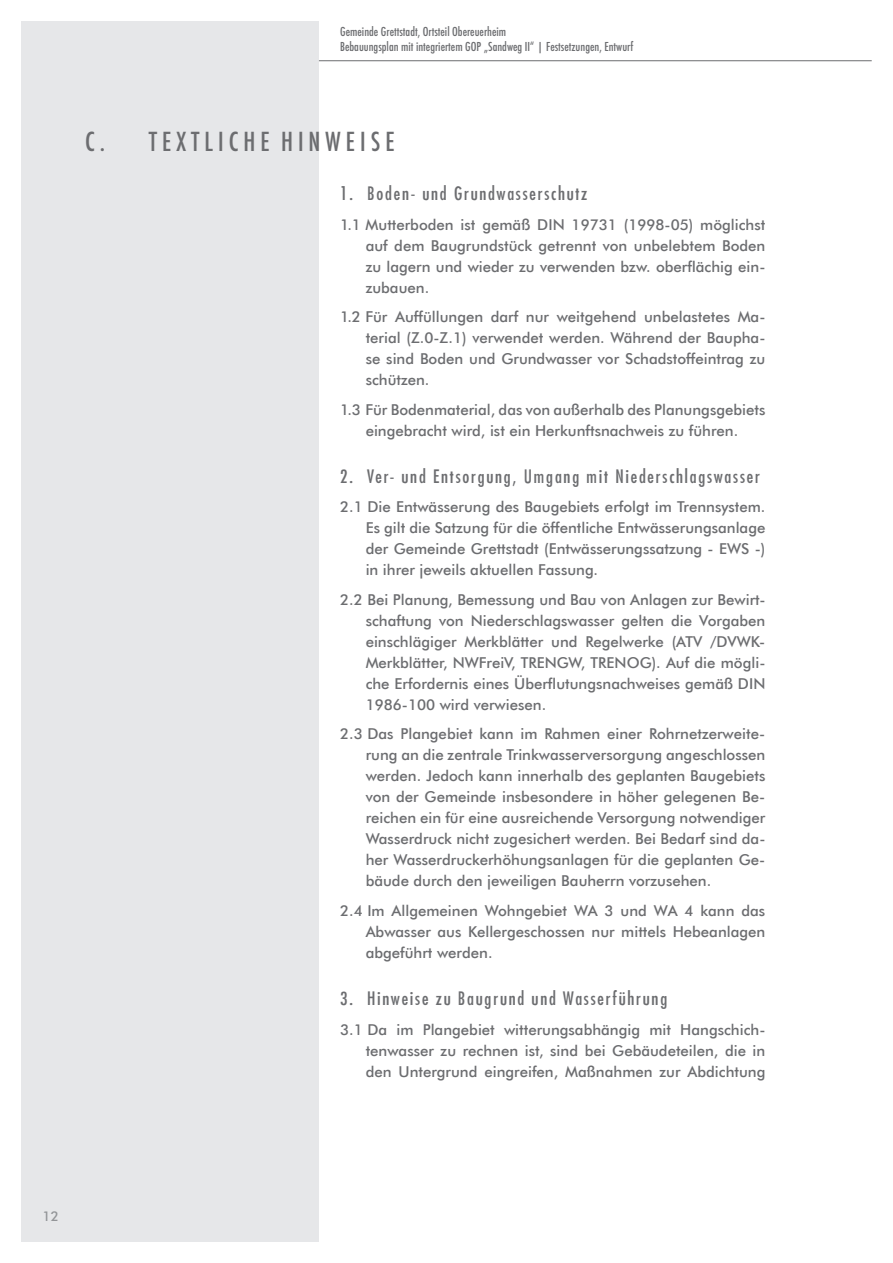
<style>
.page{position:relative;width:893px;height:1263px;background:#fff}
.page>*{position:absolute;margin:0;border:0;box-sizing:border-box;transform-origin:0 0}
.t1{font:500 condensed 25.5px "Futura";letter-spacing:.2em;color:#6c6d70}
.t2{font:condensed 18px "Futura";letter-spacing:.1em;color:#6c6d70}
.t3{font:500 15px/21px "Futura BT";color:#6c6d70;text-align:justify}
.t4{font:500 13.5px "Futura BT";color:#939598}
.t5{font:500 condensed 12px/14.4px "Futura";color:#6c6d70}
</style>
<div class="page">
<div style="left:21px;top:21px;width:298px;height:1221px;background:#e6e7e9"></div>
<hr style="left:319px;top:60px;width:553px;height:1px;background:#6c6d70">
<p class="t5" style="left:340px;top:25px;width:295px">Gemeinde Grettstadt, Ortsteil Obereuerheim<br>Bebauungsplan mit integriertem GOP „Sandweg II“ | Festsetzungen, Entwurf</p>
<h1 class="t1" style="left:85px;top:125px;width:311px">C. TEXTLICHE HINWEISE</h1>
<p class="t2" style="left:340px;top:182px;width:249px">1. Boden- und Grundwasserschutz</p>
<p class="t3" style="left:366px;top:214px;width:401px;text-indent:-26px">1.1 Mutterboden ist gemäß DIN 19731 (1998-05) möglichst auf dem Baugrundstück getrennt von unbelebtem Boden zu lagern und wieder zu verwenden bzw. oberflächig ein&shy;zubauen.</p>
<p class="t3" style="left:366px;top:306px;width:401px;text-indent:-26px">1.2 Für Auffüllungen darf nur weitgehend unbelastetes Ma&shy;terial (Z.0-Z.1) verwendet werden. Während der Baupha&shy;se sind Boden und Grundwasser vor Schadstoffeintrag zu schützen.</p>
<p class="t3" style="left:340px;top:399px;width:427px;text-align:center">1.3 Für Bodenmaterial, das von außerhalb des Planungsgebiets eingebracht wird, ist ein Herkunftsnachweis zu führen.</p>
<p class="t2" style="left:340px;top:465px;width:421px">2. Ver- und Entsorgung, Umgang mit Niederschlagswasser</p>
<p class="t3" style="left:366px;top:496px;width:401px;text-indent:-26px">2.1 Die Entwässerung des Baugebiets erfolgt im Trennsystem.<br>Es gilt die Satzung für die öffentliche Entwässerungsanlage der Gemeinde Grettstadt (Entwässerungssatzung - EWS -) in ihrer jeweils aktuellen Fassung.</p>
<p class="t3" style="left:366px;top:589px;width:401px;text-indent:-26px">2.2 Bei Planung, Bemessung und Bau von Anlagen zur Bewirt&shy;schaftung von Niederschlagswasser gelten die Vorgaben einschlägiger Merkblätter und Regelwerke (ATV /DVWK-Merkblätter, NWFreiV, TRENGW, TRENOG). Auf die mögli&shy;che Erfordernis eines Überflutungsnachweises gemäß DIN 1986-100 wird verwiesen.</p>
<p class="t3" style="left:366px;top:723px;width:401px;text-indent:-26px">2.3 Das Plangebiet kann im Rahmen einer Rohrnetzerweite&shy;rung an die zentrale Trinkwasserversorgung angeschlossen werden. Jedoch kann innerhalb des geplanten Baugebiets von der Gemeinde insbesondere in höher gelegenen Be&shy;reichen ein für eine ausreichende Versorgung notwendiger Wasserdruck nicht zugesichert werden. Bei Bedarf sind da&shy;her Wasserdruckerhöhungsanlagen für die geplanten Ge&shy;bäude durch den jeweiligen Bauherrn vorzusehen.</p>
<p class="t3" style="left:366px;top:900px;width:401px;text-indent:-26px">2.4 Im Allgemeinen Wohngebiet WA 3 und WA 4 kann das Abwasser aus Kellergeschossen nur mittels Hebeanlagen abgeführt werden.</p>
<p class="t2" style="left:340px;top:987px;width:329px">3. Hinweise zu Baugrund und Wasserführung</p>
<p class="t3" style="left:366px;top:1018px;width:401px;text-indent:-26px">3.1 Da im Plangebiet witterungsabhängig mit Hangschich&shy;tenwasser zu rechnen ist, sind bei Gebäudeteilen, die in den Untergrund eingreifen, Maßnahmen zur Abdichtung</p>
<p class="t4" style="left:43px;top:1207px;width:18px">12</p>
</div>
